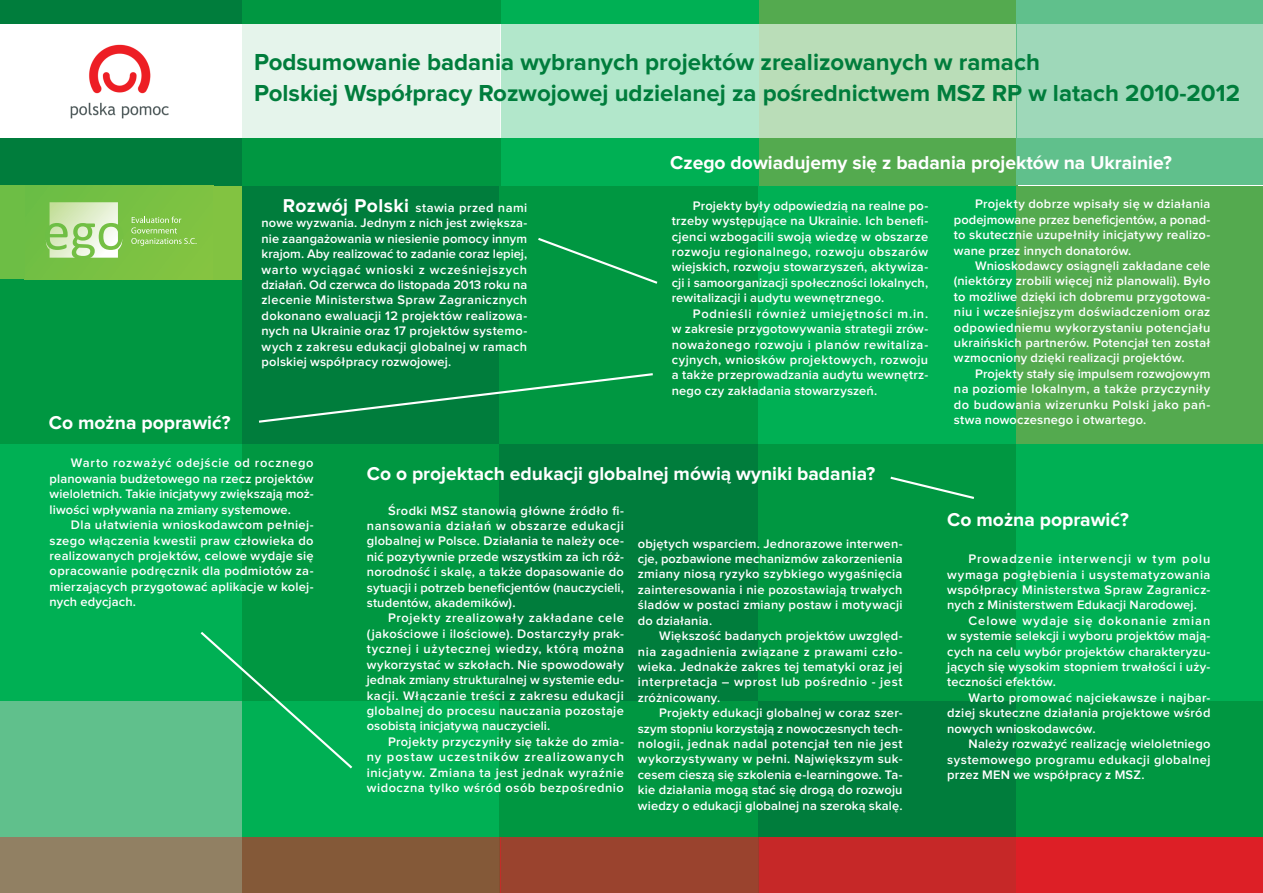
<style>
.page{position:relative;width:1263px;height:893px;background:#fff}
.page>*{position:absolute;margin:0;border:0;box-sizing:border-box;transform-origin:0 0}
.t1{font:700 24px/31.5px "Proxima Nova";color:#007d3c}
.t2{font:700 19.2px "Proxima Nova";color:#fff}
.Paragraph_Style_1{font:600 12.9px/15.5px "Proxima Nova";letter-spacing:.015em;color:#fff;text-align:justify}
.s1{font-weight:700;font-size:19.2px}
</style>
<div class="page">
<div style="left:759px;top:0;width:259px;height:186px;background:#54aa4f"></div>
<div style="left:241px;top:186px;width:258px;height:258px;background:#007d3c"></div>
<div style="left:241px;top:444px;width:258px;height:258px;background:#009741"></div>
<div style="left:241px;top:702px;width:258px;height:191px;background:#00b054"></div>
<div style="left:500px;top:0;width:259px;height:186px;background:#00b054"></div>
<div style="left:499px;top:186px;width:259px;height:258px;background:#009741"></div>
<div style="left:499px;top:444px;width:259px;height:258px;background:#007d3c"></div>
<div style="left:499px;top:702px;width:259px;height:191px;background:#009741"></div>
<div style="left:242px;top:0;width:258px;height:186px;background:#009741"></div>
<div style="left:758px;top:186px;width:259px;height:258px;background:#00b054"></div>
<div style="left:758px;top:444px;width:259px;height:258px;background:#009741"></div>
<div style="left:758px;top:702px;width:259px;height:191px;background:#007d3c"></div>
<div style="left:0;top:0;width:242px;height:186px;background:#007d3c"></div>
<div style="left:759px;top:24px;width:259px;height:113px;background:#baddb8"></div>
<div style="left:500px;top:24px;width:259px;height:113px;background:#b2e7cb"></div>
<div style="left:242px;top:24px;width:258px;height:113px;background:#e5f4eb"></div>
<div style="left:0;top:24px;width:242px;height:113px;background:#fff"></div>
<div style="left:1017px;top:186px;width:246px;height:258px;background:#54aa4f"></div>
<div style="left:1017px;top:444px;width:246px;height:258px;background:#00b054"></div>
<div style="left:1017px;top:702px;width:246px;height:191px;background:#009741"></div>
<div style="left:1017px;top:0;width:246px;height:185px;background:#60c08c"></div>
<div style="left:0;top:186px;width:242px;height:258px;background:#009741"></div>
<div style="left:0;top:444px;width:242px;height:258px;background:#00b054"></div>
<div style="left:0;top:702px;width:242px;height:191px;background:#60c08c"></div>
<svg style="left:538px;top:238px;width:120px;height:46px"></svg>
<svg style="left:198px;top:632px;width:157px;height:137px"></svg>
<svg style="left:890px;top:476px;width:84px;height:23px"></svg>
<svg style="left:259px;top:373px;width:394px;height:50px"></svg>
<div style="left:759px;top:837px;width:259px;height:56px;background:#c62828"></div>
<div style="left:500px;top:837px;width:259px;height:56px;background:#9a432e"></div>
<div style="left:242px;top:837px;width:258px;height:56px;background:#845938"></div>
<div style="left:0;top:837px;width:242px;height:56px;background:#918063"></div>
<div style="left:1017px;top:837px;width:246px;height:56px;background:#dd1f26"></div>
<img style="left:70px;top:44px;width:99px;height:75px">
<div style="left:1017px;top:24px;width:246px;height:113px;background:#9ed8b9"></div>
<svg style="left:24px;top:186px;width:189px;height:93px;background:#8cc95d"></svg>
<div style="left:0;top:186px;width:24px;height:93px;background:#6dbe45"></div>
<div style="left:213px;top:186px;width:29px;height:93px;background:#82c341"></div>
<p class="t1" style="left:254px;top:47px;width:987px">Podsumowanie badania wybranych projektów zrealizowanych w ramach<br>Polskiej Współpracy Rozwojowej udzielanej za pośrednictwem MSZ RP w latach 2010-2012</p>
<p class="t2" style="left:49px;top:413px;width:183px">Co można poprawić?</p>
<p class="Paragraph_Style_1" style="left:261px;top:200px;width:267px;text-indent:21px"><span class="s1">Rozwój Polski</span> stawia przed nami nowe wyzwania. Jednym z nich jest zwiększa&shy;nie zaangażowania w niesienie pomocy innym krajom. Aby realizować to zadanie coraz lepiej, warto wyciągać wnioski z wcześniejszych działań. Od czerwca do listopada 2013 roku na zlecenie Ministerstwa Spraw Zagranicznych dokonano ewaluacji 12 projektów realizowa&shy;nych na Ukrainie oraz 17 projektów systemo&shy;wych z zakresu edukacji globalnej w ramach polskiej współpracy rozwojowej.</p>
<p class="t2" style="left:670px;top:154px;width:503px">Czego dowiadujemy się z badania projektów na Ukrainie?</p>
<p class="Paragraph_Style_1" style="left:672px;top:198px;width:258px;text-indent:21px">Projekty były odpowiedzią na realne po&shy;trzeby występujące na Ukrainie. Ich benefi&shy;cjenci wzbogacili swoją wiedzę w obszarze rozwoju regionalnego, rozwoju obszarów wiejskich, rozwoju stowarzyszeń, aktywiza&shy;cji i samoorganizacji społeczności lokalnych, rewitalizacji i audytu wewnętrznego.</p>
<p class="Paragraph_Style_1" style="left:672px;top:306px;width:258px;text-indent:21px">Podnieśli również umiejętności m.in. w zakresie przygotowywania strategii zrów&shy;noważonego rozwoju i planów rewitaliza&shy;cyjnych, wniosków projektowych, rozwoju a także przeprowadzania audytu wewnętrz&shy;nego czy zakładania stowarzyszeń.</p>
<p class="Paragraph_Style_1" style="left:954px;top:197px;width:258px;text-indent:21px">Projekty dobrze wpisały się w działania podejmowane przez beneficjentów, a ponad&shy;to skutecznie uzupełniły inicjatywy realizo&shy;wane przez innych donatorów.</p>
<p class="Paragraph_Style_1" style="left:954px;top:258px;width:258px;text-indent:21px">Wnioskodawcy osiągnęli zakładane cele (niektórzy zrobili więcej niż planowali). Było to możliwe dzięki ich dobremu przygotowa&shy;niu i wcześniejszym doświadczeniom oraz odpowiedniemu wykorzystaniu potencjału ukraińskich partnerów. Potencjał ten został wzmocniony dzięki realizacji projektów.</p>
<p class="Paragraph_Style_1" style="left:954px;top:366px;width:258px;text-indent:21px">Projekty stały się impulsem rozwojowym na poziomie lokalnym, a także przyczyniły do budowania wizerunku Polski jako pań&shy;stwa nowoczesnego i otwartego.</p>
<p class="Paragraph_Style_1" style="left:50px;top:456px;width:266px;text-indent:21px">Warto rozważyć odejście od rocznego planowania budżetowego na rzecz projektów wieloletnich. Takie inicjatywy zwiększają moż&shy;liwości wpływania na zmiany systemowe.</p>
<p class="Paragraph_Style_1" style="left:50px;top:518px;width:266px;text-indent:21px">Dla ułatwienia wnioskodawcom pełniej&shy;szego włączenia kwestii praw człowieka do realizowanych projektów, celowe wydaje się opracowanie podręcznik dla podmiotów za&shy;mierzających przygotować aplikacje w kolej&shy;nych edycjach.</p>
<p class="t2" style="left:367px;top:465px;width:510px">Co o projektach edukacji globalnej mówią wyniki badania?</p>
<p class="Paragraph_Style_1" style="left:367px;top:503px;width:259px;text-indent:21px">Środki MSZ stanowią główne źródło fi&shy;nansowania działań w obszarze edukacji globalnej w Polsce. Działania te należy oce&shy;nić pozytywnie przede wszystkim za ich róż&shy;norodność i skalę, a także dopasowanie do sytuacji i potrzeb beneficjentów (nauczycieli, studentów, akademików).</p>
<p class="Paragraph_Style_1" style="left:367px;top:611px;width:259px;text-indent:21px">Projekty zrealizowały zakładane cele (jakościowe i ilościowe). Dostarczyły prak&shy;tycznej i użytecznej wiedzy, którą można wykorzystać w szkołach. Nie spowodowały jednak zmiany strukturalnej w systemie edu&shy;kacji. Włączanie treści z zakresu edukacji globalnej do procesu nauczania pozostaje osobistą inicjatywą nauczycieli.</p>
<p class="Paragraph_Style_1" style="left:367px;top:734px;width:259px;text-indent:21px">Projekty przyczyniły się także do zmia&shy;ny postaw uczestników zrealizowanych inicjatyw. Zmiana ta jest jednak wyraźnie widoczna tylko wśród osób bezpośrednio</p>
<p class="Paragraph_Style_1" style="left:638px;top:536px;width:266px">objętych wsparciem. Jednorazowe interwen&shy;cje, pozbawione mechanizmów zakorzenienia zmiany niosą ryzyko szybkiego wygaśnięcia zainteresowania i nie pozostawiają trwałych śladów w postaci zmiany postaw i motywacji do działania.</p>
<p class="Paragraph_Style_1" style="left:638px;top:629px;width:266px;text-indent:21px">Większość badanych projektów uwzględ&shy;nia zagadnienia związane z prawami czło&shy;wieka. Jednakże zakres tej tematyki oraz jej interpretacja – wprost lub pośrednio - jest zróżnicowany.</p>
<p class="Paragraph_Style_1" style="left:638px;top:706px;width:266px;text-indent:21px">Projekty edukacji globalnej w coraz szer&shy;szym stopniu korzystają z nowoczesnych tech&shy;nologii, jednak nadal potencjał ten nie jest wykorzystywany w pełni. Największym suk&shy;cesem cieszą się szkolenia e-learningowe. Ta&shy;kie działania mogą stać się drogą do rozwoju wiedzy o edukacji globalnej na szeroką skalę.</p>
<p class="t2" style="left:947px;top:510px;width:183px">Co można poprawić?</p>
<p class="Paragraph_Style_1" style="left:947px;top:552px;width:265px;text-indent:21px">Prowadzenie interwencji w tym polu wymaga pogłębienia i usystematyzowania współpracy Ministerstwa Spraw Zagranicz&shy;nych z Ministerstwem Edukacji Narodowej.</p>
<p class="Paragraph_Style_1" style="left:947px;top:613px;width:265px;text-indent:21px">Celowe wydaje się dokonanie zmian w systemie selekcji i wyboru projektów mają&shy;cych na celu wybór projektów charakteryzu&shy;jących się wysokim stopniem trwałości i uży&shy;teczności efektów.</p>
<p class="Paragraph_Style_1" style="left:947px;top:690px;width:265px;text-indent:21px">Warto promować najciekawsze i najbar&shy;dziej skuteczne działania projektowe wśród nowych wnioskodawców.</p>
<p class="Paragraph_Style_1" style="left:947px;top:737px;width:265px;text-indent:21px">Należy rozważyć realizację wieloletniego systemowego programu edukacji globalnej przez MEN we współpracy z MSZ.</p>
</div>
